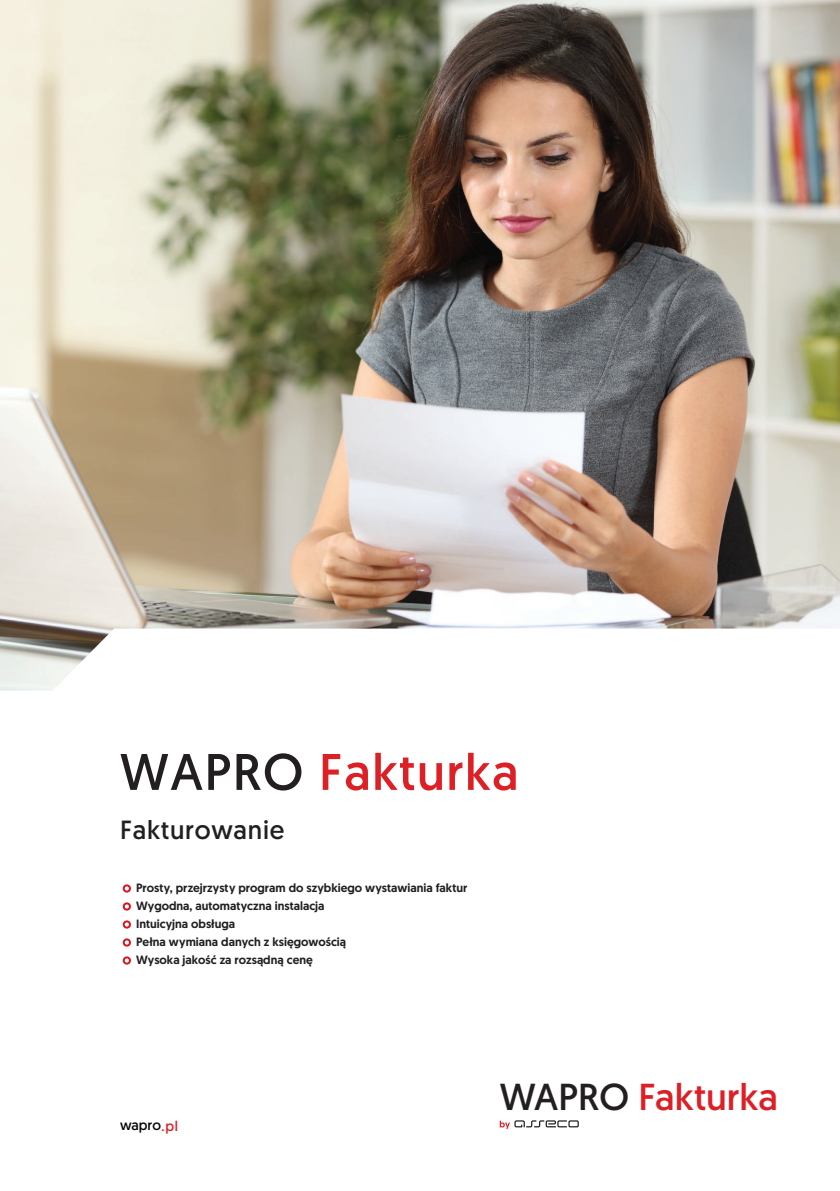
<style>
.page{position:relative;width:840px;height:1191px;background:#fff}
.page>*{position:absolute;margin:0;border:0;box-sizing:border-box;transform-origin:0 0}
.t1{font:51.2px "Geomanist";letter-spacing:.03em;color:#dd1f26}
.t2{font:37.4px "Geomanist";color:#dd1f26}
.t3{font:26.2px "Geomanist";letter-spacing:.03em;color:#231f20}
.t4{font:14.2px "Geomanist";color:#050504}
.t5{font:500 12px/18px "Geomanist";color:#231f20}
.s1{color:#231f20}
.s2{color:#dd1f26}
</style>
<div class="page">
<img style="left:0;top:0;width:839px;height:690px">
<svg style="left:499px;top:1120px;width:79px;height:9px"></svg>
<div style="left:123px;top:884px;width:8px;height:8px;border:2px solid #d7171f;border-radius:50%"></div>
<div style="left:123px;top:902px;width:8px;height:8px;border:2px solid #d7171f;border-radius:50%"></div>
<div style="left:123px;top:920px;width:8px;height:8px;border:2px solid #d7171f;border-radius:50%"></div>
<div style="left:123px;top:938px;width:8px;height:8px;border:2px solid #d7171f;border-radius:50%"></div>
<div style="left:123px;top:956px;width:8px;height:8px;border:2px solid #d7171f;border-radius:50%"></div>
<h1 class="t1" style="left:120px;top:738px;width:400px"><span class="s1">WAPRO</span> Fakturka</h1>
<h3 class="t3" style="left:120px;top:813px;width:166px">Fakturowanie</h3>
<p class="t5" style="left:136px;top:878px;width:333px">Prosty, przejrzysty program do szybkiego wystawiania faktur Wygodna, automatyczna instalacja<br>Intuicyjna obsługa<br>Pełna wymiana danych z księgowością<br>Wysoka jakość za rozsądną cenę</p>
<p class="t4" style="left:120px;top:1116px;width:59px">wapro<span class="s2">.pl</span></p>
<h2 class="t2" style="left:499px;top:1072px;width:279px"><span class="s1">WAPRO</span> Fakturka</h2>
</div>
